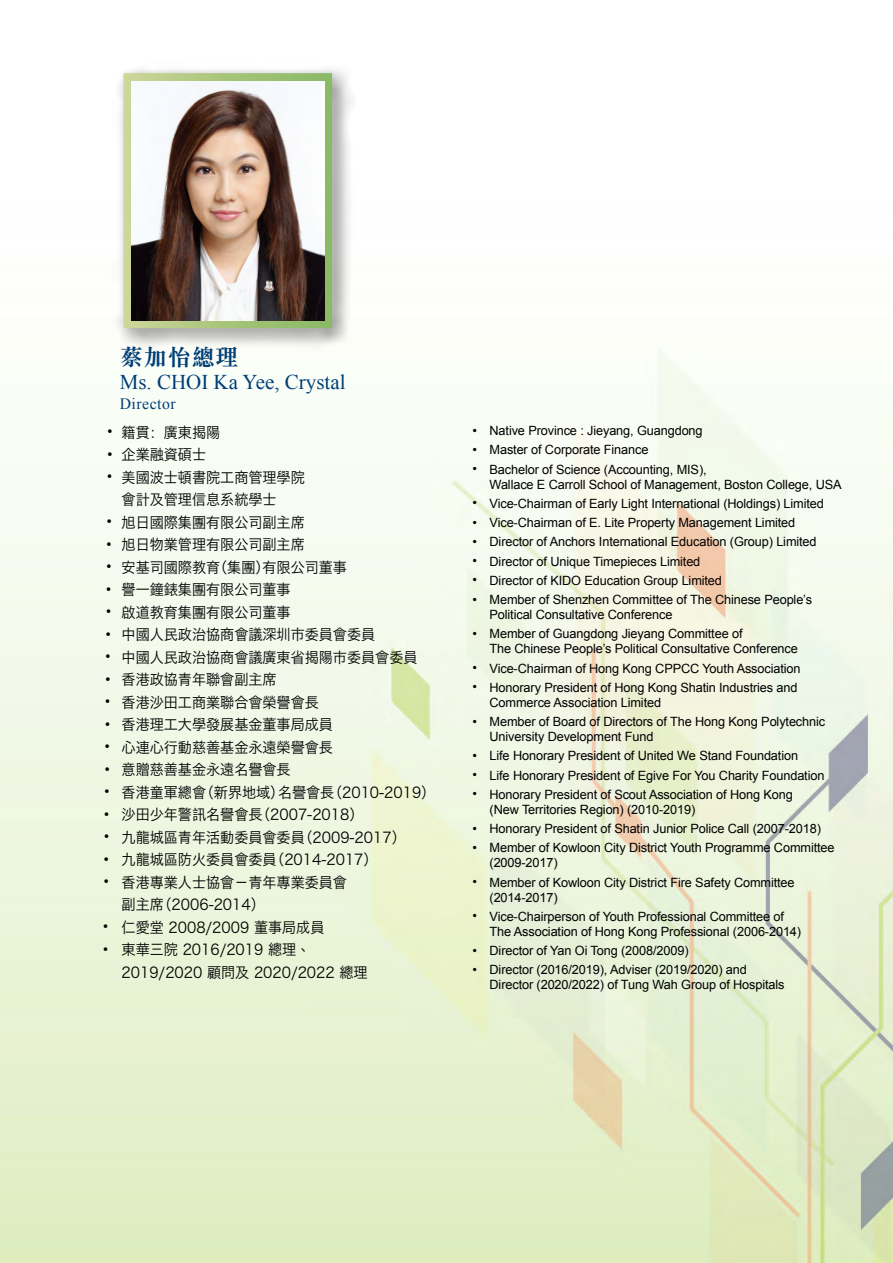
<style>
.page{position:relative;width:893px;height:1263px;background:#fff}
.page>*{position:absolute;margin:0;border:0;box-sizing:border-box;transform-origin:0 0}
.t1{font:700 23.4px "M Sung HK";letter-spacing:.02em;color:#003e75}
.t2{font:21px "Times New Roman";color:#003e75}
.t3{font:15.75px "Times New Roman";letter-spacing:.035em;color:#003e75}
.t4{font:14.85px/22.5px "Hiragino Sans CNS W3";color:#000;scale:.95 1}
.t5{font:12.75px/19.2px "Arial";letter-spacing:-.01em;color:#000}
.t6{font:500 10.05px "M Hei HK";color:#000;scale:.95 1}
.t7{font:500 9px/19.2px "M Hei HK";color:#000;text-align:justify;scale:.95 1}
</style>
<div class="page">
<img style="left:0;top:349px;width:893px;height:914px">
<img style="left:108px;top:69px;width:252px;height:286px">
<img style="left:132px;top:81px;width:192px;height:239px">
<p class="t6" style="left:105px;top:424px;width:12px">•</p>
<p class="t6" style="left:105px;top:447px;width:12px">•</p>
<p class="t6" style="left:105px;top:469px;width:12px">•</p>
<p class="t6" style="left:104px;top:514px;width:12px">•</p>
<p class="t6" style="left:104px;top:537px;width:12px">•</p>
<p class="t6" style="left:104px;top:559px;width:12px">•</p>
<p class="t6" style="left:104px;top:582px;width:12px">•</p>
<p class="t6" style="left:104px;top:604px;width:12px">•</p>
<p class="t6" style="left:104px;top:627px;width:12px">•</p>
<p class="t6" style="left:103px;top:649px;width:12px">•</p>
<p class="t6" style="left:103px;top:672px;width:12px">•</p>
<p class="t6" style="left:103px;top:694px;width:12px">•</p>
<p class="t6" style="left:103px;top:717px;width:12px">•</p>
<p class="t6" style="left:103px;top:739px;width:12px">•</p>
<p class="t6" style="left:102px;top:762px;width:12px">•</p>
<p class="t6" style="left:102px;top:784px;width:12px">•</p>
<p class="t6" style="left:102px;top:807px;width:12px">•</p>
<p class="t6" style="left:102px;top:829px;width:12px">•</p>
<p class="t6" style="left:102px;top:852px;width:12px">•</p>
<p class="t6" style="left:101px;top:874px;width:12px">•</p>
<p class="t6" style="left:101px;top:919px;width:12px">•</p>
<p class="t6" style="left:101px;top:942px;width:12px">•</p>
<h1 class="t1" style="left:120px;top:345px;width:120px">蔡加怡總理</h1>
<h2 class="t2" style="left:120px;top:368px;width:227px">Ms. CHOI Ka Yee, Crystal</h2>
<p class="t3" style="left:120px;top:393px;width:58px">Director</p>
<p class="t4" style="left:122px;top:420px;width:332px">籍貫：廣東揭陽<br>企業融資碩士<br>美國波士頓書院工商管理學院<br>會計及管理信息系統學士<br>旭日國際集團有限公司副主席<br>旭日物業管理有限公司副主席<br>安基司國際教育（集團）有限公司董事<br>譽一鐘錶集團有限公司董事<br>啟道教育集團有限公司董事<br>中國人民政治協商會議深圳市委員會委員<br>中國人民政治協商會議廣東省揭陽市委員會委員<br>香港政協青年聯會副主席<br>香港沙田工商業聯合會榮譽會長<br>香港理工大學發展基金董事局成員<br>心連心行動慈善基金永遠榮譽會長<br>意贈慈善基金永遠名譽會長<br>香港童軍總會（新界地域）名譽會長（2010-2019）沙田少年警訊名譽會長（2007-2018）<br>九龍城區青年活動委員會委員（2009-2017）<br>九龍城區防火委員會委員（2014-2017）<br>香港專業人士協會－青年專業委員會<br>副主席（2006-2014）<br>仁愛堂 2008/2009 董事局成員<br>東華三院 2016/2019 總理 、<br>2019/2020 顧問及 2020/2022 總理</p>
<p class="t5" style="left:490px;top:421px;width:219px">Native Province : Jieyang, Guangdong<br>Master of Corporate Finance<br>Bachelor of Science (Accounting, MIS),</p>
<p class="t7" style="left:471px;top:420px;width:11px">• • •</p>
<p class="t7" style="left:471px;top:493px;width:11px">• • • • • •</p>
<p class="t7" style="left:471px;top:623px;width:11px">•</p>
<p class="t7" style="left:471px;top:657px;width:11px">• •</p>
<p class="t7" style="left:471px;top:711px;width:11px">•</p>
<p class="t7" style="left:471px;top:745px;width:11px">• • •</p>
<p class="t7" style="left:471px;top:818px;width:11px">• •</p>
<p class="t7" style="left:471px;top:871px;width:11px">•</p>
<p class="t7" style="left:471px;top:906px;width:11px">•</p>
<p class="t7" style="left:471px;top:940px;width:11px">• •</p>
<p class="t5" style="left:490px;top:475px;width:354px">Wallace E Carroll School of Management, Boston College, USA Vice-Chairman of Early Light International (Holdings) Limited Vice-Chairman of E. Lite Property Management Limited Director of Anchors International Education (Group) Limited Director of Unique Timepieces Limited<br>Director of KIDO Education Group Limited<br>Member of Shenzhen Committee of The Chinese People’s</p>
<p class="t5" style="left:490px;top:605px;width:254px">Political Consultative Conference<br>Member of Guangdong Jieyang Committee of</p>
<p class="t5" style="left:490px;top:639px;width:312px">The Chinese People’s Political Consultative Conference<br>Vice-Chairman of Hong Kong CPPCC Youth Association<br>Honorary President of Hong Kong Shatin Industries and</p>
<p class="t5" style="left:490px;top:693px;width:337px">Commerce Association Limited<br>Member of Board of Directors of The Hong Kong Polytechnic</p>
<p class="t5" style="left:490px;top:727px;width:336px">University Development Fund<br>Life Honorary President of United We Stand Foundation<br>Life Honorary President of Egive For You Charity Foundation Honorary President of Scout Association of Hong Kong</p>
<p class="t5" style="left:490px;top:800px;width:347px">(New Territories Region) (2010-2019)<br>Honorary President of Shatin Junior Police Call (2007-2018)<br>Member of Kowloon City District Youth Programme Committee</p>
<p class="t5" style="left:490px;top:853px;width:307px">(2009-2017)<br>Member of Kowloon City District Fire Safety Committee</p>
<p class="t5" style="left:490px;top:888px;width:296px">(2014-2017)<br>Vice-Chairperson of Youth Professional Committee of</p>
<p class="t5" style="left:490px;top:922px;width:313px">The Association of Hong Kong Professional (2006-2014)<br>Director of Yan Oi Tong (2008/2009)<br>Director (2016/2019), Adviser (2019/2020) and</p>
<p class="t5" style="left:490px;top:975px;width:297px">Director (2020/2022) of Tung Wah Group of Hospitals</p>
</div>
